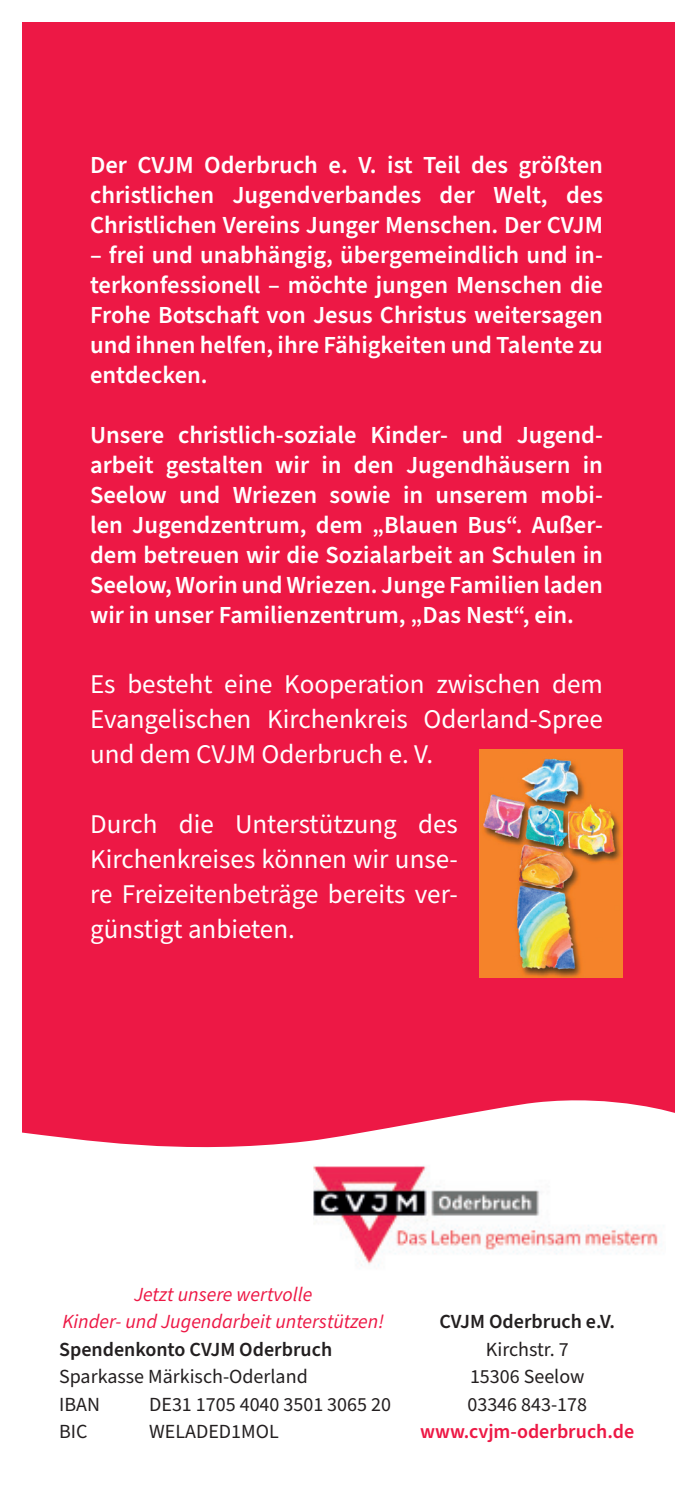
<style>
.page{position:relative;width:695px;height:1489px;background:#fff}
.page>*{position:absolute;margin:0;border:0;box-sizing:border-box;transform-origin:0 0}
.t1{font:27px/35px "Source Sans Pro";color:#fff;text-align:justify}
.t2{font:600 24.5px/30px "Source Sans Pro";color:#fff;text-align:justify}
.t3{font:20px/27.5px "Source Sans Pro";color:#231f20;text-align:center}
.t4{font:italic 20px/27.5px "Source Sans Pro";color:#ed1845;text-align:center}
.t5{font:600 20px "Source Sans Pro";color:#231f20}
.s1{font-weight:600;color:#ed1845}
</style>
<div class="page">
<div style="left:22px;top:22px;width:652px;height:1201px;background:#ed1845"></div>
<svg style="left:22px;top:1093px;width:653px;height:130px;fill:#fff"></svg>
<img style="left:479px;top:749px;width:143px;height:228px">
<img style="left:314px;top:1153px;width:351px;height:113px">
<p class="t2" style="left:90px;top:150px;width:514px">Der CVJM Oderbruch e. V. ist Teil des größten christlichen Jugendverbandes der Welt, des Christlichen Vereins Junger Menschen. Der CVJM</p>
<p class="t2" style="left:90px;top:240px;width:514px">– frei und unabhängig, übergemeindlich und in&shy;terkonfessionell – möchte jungen Menschen die Frohe Botschaft von Jesus Christus weitersagen und ihnen helfen, ihre Fähigkeiten und Talente zu entdecken.</p>
<p class="t2" style="left:90px;top:420px;width:514px">Unsere christlich-soziale Kinder- und Jugend&shy;arbeit gestalten wir in den Jugendhäusern in Seelow und Wriezen sowie in unserem mobi&shy;len Jugendzentrum, dem „Blauen Bus“. Außer&shy;dem betreuen wir die Sozialarbeit an Schulen in Seelow, Worin und Wriezen. Junge Familien laden wir in unser Familienzentrum, „Das Nest“, ein.</p>
<p class="t1" style="left:90px;top:667px;width:514px">Es besteht eine Kooperation zwischen dem Evangelischen Kirchenkreis Oderland-Spree und dem CVJM Oderbruch e. V.</p>
<p class="t1" style="left:90px;top:807px;width:369px">Durch die Unterstützung des Kirchenkreises können wir unse&shy;re Freizeitenbeträge bereits ver&shy;günstigt anbieten.</p>
<p class="t4" style="left:62px;top:1280px;width:323px">Jetzt unsere wertvolle<br>Kinder- und Jugendarbeit unterstützen!</p>
<p class="t5" style="left:59px;top:1335px;width:274px">Spendenkonto CVJM Oderbruch</p>
<p class="t3" style="left:59px;top:1363px;width:250px">Sparkasse Märkisch-Oderland</p>
<p class="t3" style="left:59px;top:1390px;width:42px">IBAN</p>
<p class="t3" style="left:149px;top:1390px;width:243px">DE31 1705 4040 3501 3065 20</p>
<p class="t3" style="left:59px;top:1418px;width:30px">BIC</p>
<p class="t3" style="left:149px;top:1418px;width:131px">WELADED1MOL</p>
<p class="t5" style="left:439px;top:1308px;width:177px">CVJM Oderbruch e.V.</p>
<p class="t3" style="left:485px;top:1335px;width:84px">Kirchstr. 7</p>
<p class="t3" style="left:420px;top:1363px;width:215px">15306 Seelow<br>03346 843-178 <span class="s1">www.cvjm-oderbruch.de</span></p>
</div>
